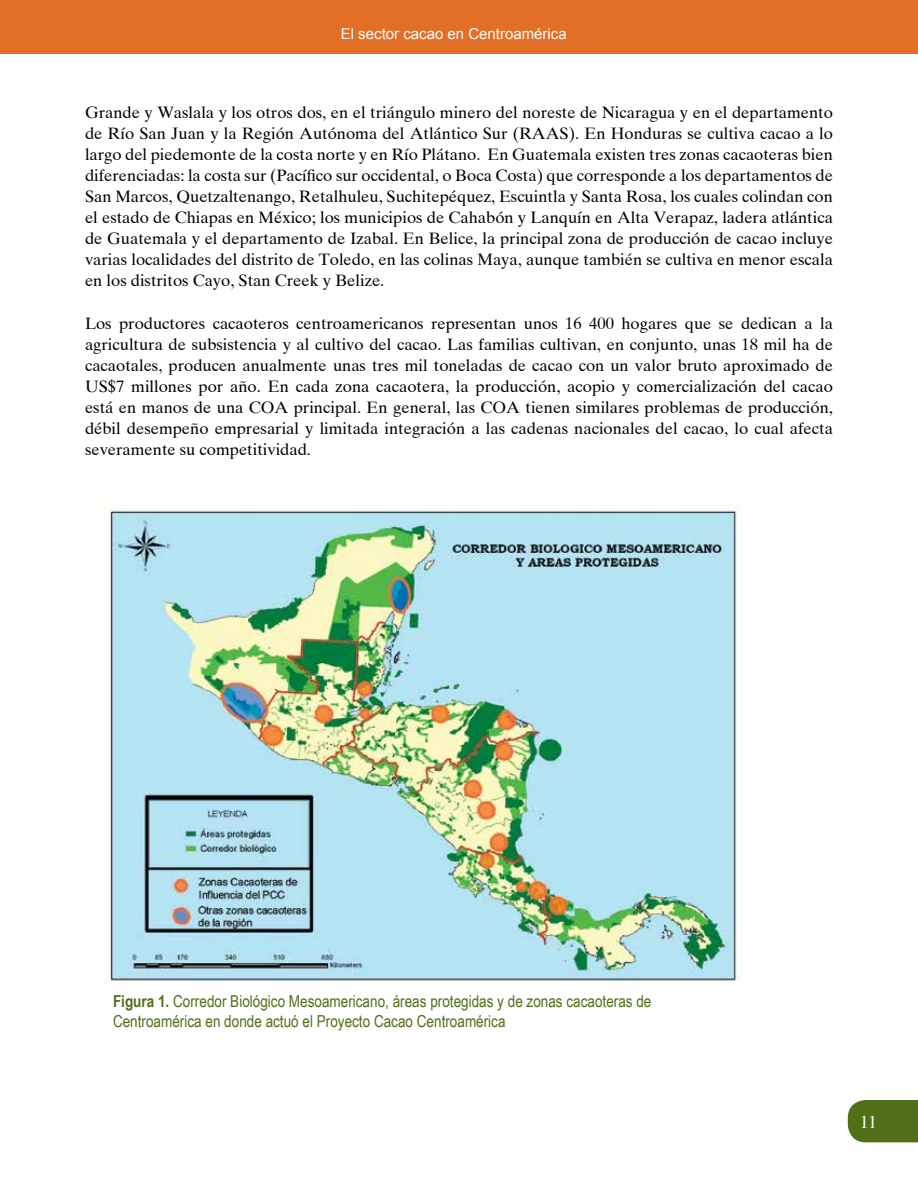
<style>
.page{position:relative;width:918px;height:1188px;background:#fff}
.page>*{position:absolute;margin:0;border:0;box-sizing:border-box;transform-origin:0 0}
.t1{font:18px "Times";color:#fff}
.t2{font:16.5px/21px "Times Ten";color:#000;text-align:justify}
.t3{font:16.5px/19.8px "Arial Narrow";color:#4f6f19}
.t4{font:15px "Arial";color:#fff}
.s1{font-weight:700}
</style>
<div class="page">
<div style="left:848px;top:1100px;width:70px;height:42px;background:#4f6f19"></div>
<div style="left:0;top:0;width:918px;height:54px;background:#e36e25"></div>
<img style="left:102px;top:499px;width:640px;height:483px">
<p class="t4" style="left:341px;top:26px;width:227px">El sector cacao en Centroamérica</p>
<p class="t2" style="left:85px;top:102px;width:749px">Grande y Waslala y los otros dos, en el triángulo minero del noreste de Nicaragua y en el departamento de Río San Juan y la Región Autónoma del Atlántico Sur (RAAS). En Honduras se cultiva cacao a lo largo del piedemonte de la costa norte y en Río Plátano. En Guatemala existen tres zonas cacaoteras bien diferenciadas: la costa sur (Pacífico sur occidental, o Boca Costa) que corresponde a los departamentos de San Marcos, Quetzaltenango, Retalhuleu, Suchitepéquez, Escuintla y Santa Rosa, los cuales colindan con el estado de Chiapas en México; los municipios de Cahabón y Lanquín en Alta Verapaz, ladera atlántica de Guatemala y el departamento de Izabal. En Belice, la principal zona de producción de cacao incluye varias localidades del distrito de Toledo, en las colinas Maya, aunque también se cultiva en menor escala en los distritos Cayo, Stan Creek y Belize.</p>
<p class="t2" style="left:85px;top:312px;width:749px">Los productores cacaoteros centroamericanos representan unos 16 400 hogares que se dedican a la agricultura de subsistencia y al cultivo del cacao. Las familias cultivan, en conjunto, unas 18 mil ha de cacaotales, producen anualmente unas tres mil toneladas de cacao con un valor bruto aproximado de US$7 millones por año. En cada zona cacaotera, la producción, acopio y comercialización del cacao está en manos de una COA principal. En general, las COA tienen similares problemas de producción, débil desempeño empresarial y limitada integración a las cadenas nacionales del cacao, lo cual afecta severamente su competitividad.</p>
<p class="t3" style="left:113px;top:991px;width:540px"><span class="s1">Figura 1.</span> Corredor Biológico Mesoamericano, áreas protegidas y de zonas cacaoteras de<br>Centroamérica en donde actuó el Proyecto Cacao Centroamérica</p>
<p class="t1" style="left:860px;top:1110px;width:19px">11</p>
</div>
